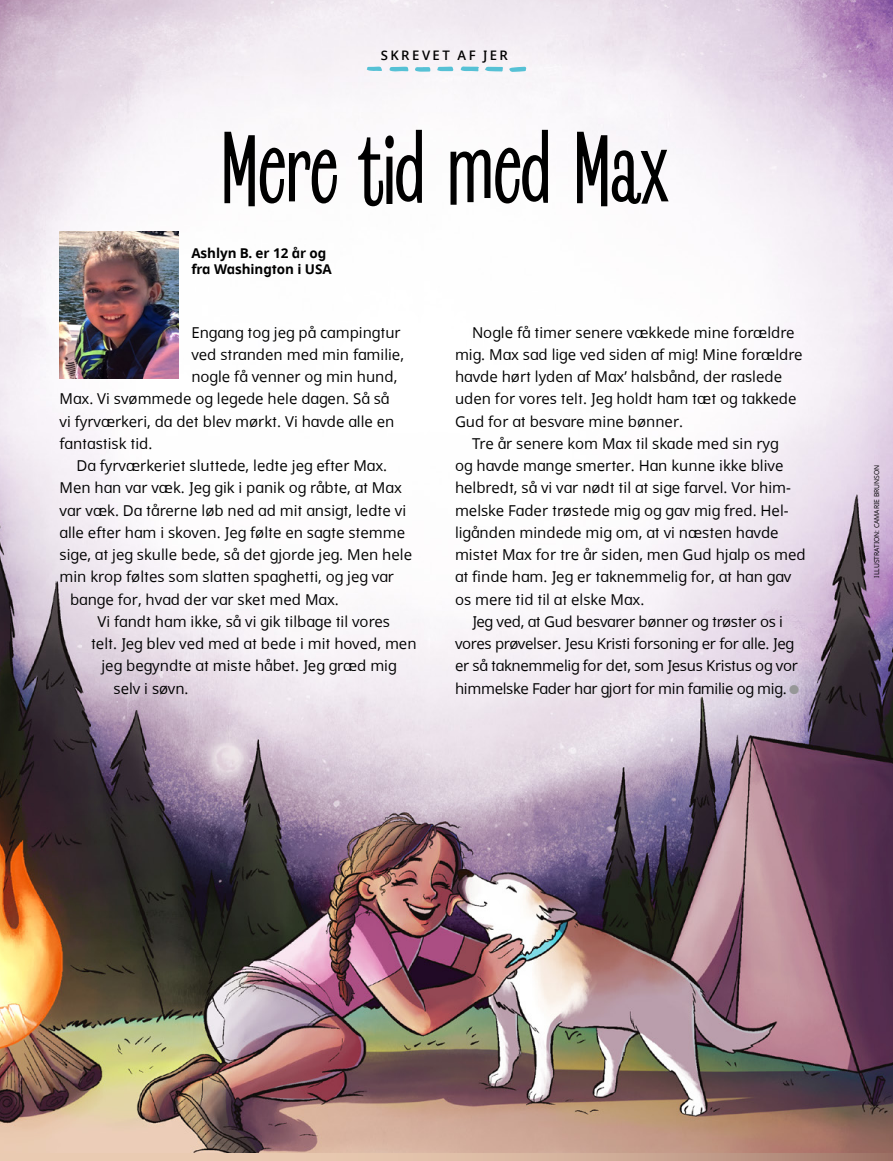
<style>
.page{position:relative;width:893px;height:1161px;background:#fff}
.page>*{position:absolute;margin:0;border:0;box-sizing:border-box;transform-origin:0 0}
.t1{font:96px "Revla Sans";letter-spacing:-.02em;color:#000}
.p1{font:15px/22.2px "Dots Solidlds Lat";color:#000}
.p1_first{font:15px/22.2px "Dots Solidlds Lat";letter-spacing:-.02em;color:#000;text-align:center}
.p1_first-2{font:15px "Dots Solidlds Lat";color:#000}
.p1_author-name{font:700 13.5px/15.8px "Dots Solidlds Lat";letter-spacing:-.005em;color:#000}
.t2{font:600 13.2px "Dots Solidlds Lat";letter-spacing:.185em;color:#000}
.t3{font:6.75px "Dots Solidlds Lat";color:#000}
.s1{font-family:"Ding P Ilds Dpi";font-size:12.75px;color:#969798}
</style>
<div class="page">
<img style="left:0;top:0;width:893px;height:1153px">
<img style="left:60px;top:231px;width:119px;height:147px">
<svg style="left:389px;top:67px;width:19px;height:4px"></svg>
<svg style="left:460px;top:66px;width:19px;height:5px"></svg>
<svg style="left:485px;top:67px;width:18px;height:5px"></svg>
<svg style="left:509px;top:67px;width:17px;height:5px"></svg>
<svg style="left:415px;top:67px;width:15px;height:5px"></svg>
<svg style="left:437px;top:67px;width:16px;height:4px"></svg>
<svg style="left:366px;top:67px;width:16px;height:4px"></svg>
<svg style="left:0;top:1153px;width:893px;height:8px;background:#d6b39e"></svg>
<p class="t2" style="left:381px;top:45px;width:128px">SKREVET AF JER</p>
<p class="t1" style="left:219px;top:114px;width:451px">Mere tid med Max</p>
<p class="p1_author-name" style="left:191px;top:246px;width:142px">Ashlyn B. er 12 år og fra Washington i USA</p>
<p class="p1_first-2" style="left:191px;top:321px;width:211px">Engang tog jeg på campingtur</p>
<p class="p1_first-2" style="left:191px;top:343px;width:214px">ved stranden med min familie,</p>
<p class="p1_first-2" style="left:191px;top:366px;width:207px">nogle få venner og min hund,</p>
<p class="p1_first-2" style="left:60px;top:388px;width:331px">Max. Vi svømmede og legede hele dagen. Så så</p>
<p class="p1_first-2" style="left:60px;top:410px;width:336px">vi fyrværkeri, da det blev mørkt. Vi havde alle en</p>
<p class="p1_first-2" style="left:60px;top:432px;width:94px">fantastisk tid.</p>
<p class="p1" style="left:77px;top:455px;width:312px">Da fyrværkeriet sluttede, ledte jeg efter Max.</p>
<p class="p1" style="left:60px;top:477px;width:344px">Men han var væk. Jeg gik i panik og råbte, at Max</p>
<p class="p1" style="left:60px;top:499px;width:348px">var væk. Da tårerne løb ned ad mit ansigt, ledte vi</p>
<p class="p1" style="left:60px;top:521px;width:347px">alle efter ham i skoven. Jeg følte en sagte stemme</p>
<p class="p1" style="left:60px;top:544px;width:354px">sige, at jeg skulle bede, så det gjorde jeg. Men hele</p>
<p class="p1" style="left:60px;top:566px;width:336px">min krop føltes som slatten spaghetti, og jeg var</p>
<p class="p1" style="left:70px;top:588px;width:270px">bange for, hvad der var sket med Max.</p>
<p class="p1" style="left:98px;top:610px;width:294px">Vi fandt ham ikke, så vi gik tilbage til vores</p>
<p class="p1" style="left:91px;top:633px;width:327px">telt. Jeg blev ved med at bede i mit hoved, men</p>
<p class="p1" style="left:102px;top:655px;width:297px">jeg begyndte at miste håbet. Jeg græd mig</p>
<p class="p1" style="left:114px;top:677px;width:77px">selv i søvn.</p>
<p class="p1" style="left:455px;top:321px;width:349px;text-indent:17px">Nogle få timer senere vækkede mine forældre mig. Max sad lige ved siden af mig! Mine forældre havde hørt lyden af Max’ halsbånd, der raslede uden for vores telt. Jeg holdt ham tæt og takkede Gud for at besvare mine bønner.</p>
<p class="p1" style="left:455px;top:432px;width:352px;text-indent:17px">Tre år senere kom Max til skade med sin ryg<br>og havde mange smerter. Han kunne ikke blive helbredt, så vi var nødt til at sige farvel. Vor him&shy;melske Fader trøstede mig og gav mig fred. Hel&shy;ligånden mindede mig om, at vi næsten havde mistet Max for tre år siden, men Gud hjalp os med at finde ham. Jeg er taknemmelig for, at han gav os mere tid til at elske Max.</p>
<p class="p1_first" style="left:455px;top:610px;width:346px">Jeg ved, at Gud besvarer bønner og trøster os i vores prøvelser. Jesu Kristi forsoning er for alle. Jeg er så taknemmelig for det, som Jesus Kristus og vor himmelske Fader har gjort for min familie og mig. <span class="s1">●</span></p>
<p class="t3" style="left:872px;top:578px;width:114px;rotate:-90deg">ILLUSTRATION: CAMARIE BRUNSON</p>
</div>
